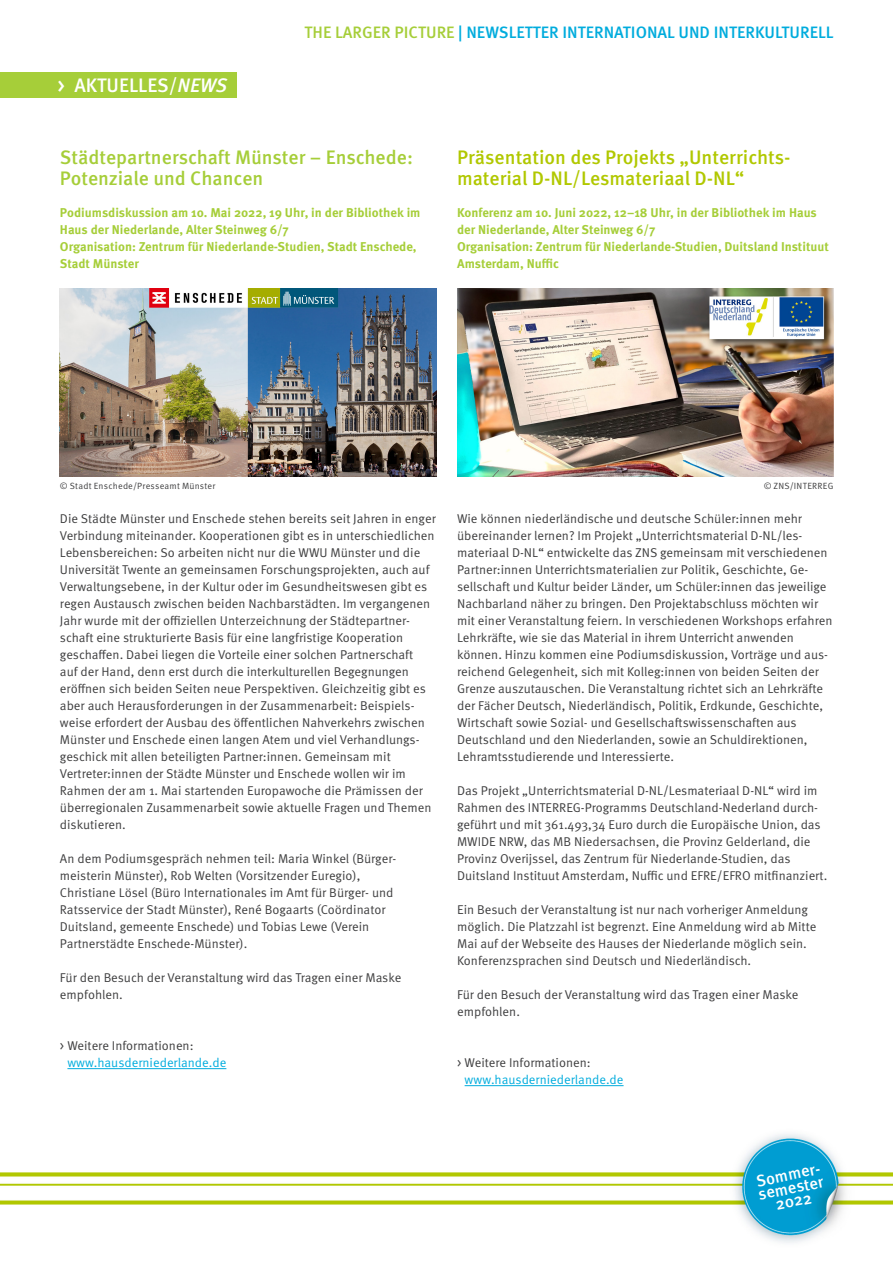
<style>
.page{position:relative;width:893px;height:1263px;background:#fff}
.page>*{position:absolute;margin:0;border:0;box-sizing:border-box;transform-origin:0 0}
.t1{font:500 19.5px "Meta OT";color:#b1c800}
.t2{font:500 19.5px "Meta OT";color:#a6ce39}
.t3{font:500 19.5px "Meta OT";color:#fff}
.t4{font:500 16.5px "Meta OT";color:#00acdd}
.t5{font:500 16.5px/13.5px "Meta OT";color:#fff;text-align:center}
.t6{font:12.75px/17px "Meta OT";color:#3e3e3f}
.t7{font:700 12.75px/17px "Meta OT";color:#a6ce39}
.t8{font:12.75px "Meta OT";color:#00acdd}
.t9{font:9px "Meta OT";letter-spacing:.025em;color:#3e3e3f}
.s1{font-style:italic}
.s2{color:#a6ce39}
</style>
<div class="page">
<img style="left:0;top:72px;width:893px;height:1171px">
<div style="left:0;top:72px;width:236px;height:26px;background:#a6ce39"></div>
<hr style="left:67px;top:1068px;width:159px;height:1px;background:#00acdd">
<hr style="left:465px;top:1085px;width:159px;height:1px;background:#00acdd">
<img style="left:60px;top:288px;width:376px;height:188px">
<img style="left:457px;top:288px;width:376px;height:188px">
<p class="t3" style="left:57px;top:73px;width:172px">&gt; AKTUELLES/<span class="s1">NEWS</span></p>
<p class="t4" style="left:305px;top:22px;width:531px"><span class="s2">THE LARGER PICTURE</span> | NEWSLETTER INTERNATIONAL UND INTERKULTURELL</p>
<p class="t2" style="left:60px;top:145px;width:354px">Städtepartnerschaft Münster – Enschede:</p>
<p class="t2" style="left:60px;top:166px;width:205px">Potenziale und Chancen</p>
<p class="t7" style="left:60px;top:204px;width:362px">Podiumsdiskussion am 10. Mai 2022, 19 Uhr, in der Bibliothek im<br>Haus der Niederlande, Alter Steinweg 6/7</p>
<p class="t7" style="left:60px;top:238px;width:358px">Organisation: Zentrum für Niederlande-Studien, Stadt Enschede,<br>Stadt Münster</p>
<p class="t1" style="left:457px;top:145px;width:335px">Präsentation des Projekts „Unterrichts-</p>
<p class="t1" style="left:457px;top:166px;width:289px">material D-NL/Lesmateriaal D-NL“</p>
<p class="t7" style="left:457px;top:204px;width:361px">Konferenz am 10. Juni 2022, 12–18 Uhr, in der Bibliothek im Haus der Niederlande, Alter Steinweg 6/7</p>
<p class="t7" style="left:457px;top:238px;width:373px">Organisation: Zentrum für Niederlande-Studien, Duitsland Instituut<br>Amsterdam, Nuffic</p>
<p class="t9" style="left:60px;top:480px;width:157px">© Stadt Enschede/Presseamt Münster</p>
<p class="t6" style="left:60px;top:510px;width:377px">Die Städte Münster und Enschede stehen bereits seit Jahren in enger Verbindung miteinander. Kooperationen gibt es in unterschiedlichen Lebensbereichen: So arbeiten nicht nur die WWU Münster und die Universität Twente an gemeinsamen Forschungsprojekten, auch auf Verwaltungsebene, in der Kultur oder im Gesundheitswesen gibt es regen Austausch zwischen beiden Nachbarstädten. Im vergangenen Jahr wurde mit der offiziellen Unterzeichnung der Städtepartner&shy;schaft eine strukturierte Basis für eine langfristige Kooperation geschaffen. Dabei liegen die Vorteile einer solchen Partnerschaft</p>
<p class="t6" style="left:60px;top:663px;width:373px">auf der Hand, denn erst durch die interkulturellen Begegnungen eröffnen sich beiden Seiten neue Perspektiven. Gleichzeitig gibt es aber auch Herausforderungen in der Zusammenarbeit: Beispiels&shy;weise erfordert der Ausbau des öffentlichen Nahverkehrs zwischen Münster und Enschede einen langen Atem und viel Verhandlungs&shy;geschick mit allen beteiligten Partner:innen. Gemeinsam mit Vertreter:innen der Städte Münster und Enschede wollen wir im Rahmen der am 1. Mai startenden Europawoche die Prämissen der überregionalen Zusammenarbeit sowie aktuelle Fragen und Themen diskutieren.</p>
<p class="t6" style="left:60px;top:850px;width:338px">An dem Podiumsgespräch nehmen teil: Maria Winkel (Bürger-</p>
<p class="t6" style="left:60px;top:867px;width:302px">meisterin Münster), Rob Welten (Vorsitzender Euregio),</p>
<p class="t6" style="left:60px;top:884px;width:335px">Christiane Lösel (Büro Internationales im Amt für Bürger- und</p>
<p class="t6" style="left:60px;top:901px;width:327px">Ratsservice der Stadt Münster), René Bogaarts (Coördinator</p>
<p class="t6" style="left:60px;top:918px;width:311px">Duitsland, gemeente Enschede) und Tobias Lewe (Verein</p>
<p class="t6" style="left:60px;top:935px;width:189px">Partnerstädte Enschede-Münster).</p>
<p class="t6" style="left:60px;top:969px;width:343px">Für den Besuch der Veranstaltung wird das Tragen einer Maske empfohlen.</p>
<p class="t6" style="left:60px;top:1038px;width:135px">&gt; Weitere Informationen:</p>
<p class="t8" style="left:67px;top:1055px;width:160px">www.hausderniederlande.de</p>
<p class="t9" style="left:764px;top:480px;width:71px">© ZNS/INTERREG</p>
<p class="t6" style="left:457px;top:510px;width:377px">Wie können niederländische und deutsche Schüler:innen mehr übereinander lernen? Im Projekt „Unterrichtsmaterial D-NL/les&shy;materiaal D-NL“ entwickelte das ZNS gemeinsam mit verschiedenen Partner:innen Unterrichtsmaterialien zur Politik, Geschichte, Ge&shy;sellschaft und Kultur beider Länder, um Schüler:innen das jeweilige Nachbarland näher zu bringen. Den Projektabschluss möchten wir mit einer Veranstaltung feiern. In verschiedenen Workshops erfahren Lehrkräfte, wie sie das Material in ihrem Unterricht anwenden können. Hinzu kommen eine Podiumsdiskussion, Vorträge und aus&shy;reichend Gelegenheit, sich mit Kolleg:innen von beiden Seiten der Grenze auszutauschen. Die Veranstaltung richtet sich an Lehrkräfte der Fächer Deutsch, Niederländisch, Politik, Erdkunde, Geschichte,</p>
<p class="t6" style="left:457px;top:714px;width:352px">Wirtschaft sowie Sozial- und Gesellschaftswissenschaften aus<br>Deutschland und den Niederlanden, sowie an Schuldirektionen,<br>Lehramtsstudierende und Interessierte.</p>
<p class="t6" style="left:457px;top:782px;width:365px">Das Projekt „Unterrichtsmaterial D-NL/Lesmateriaal D-NL“ wird im Rahmen des INTERREG-Programms Deutschland-Nederland durch&shy;geführt und mit 361.493,34 Euro durch die Europäische Union, das MWIDE NRW, das MB Niedersachsen, die Provinz Gelderland, die Provinz Overijssel, das Zentrum für Niederlande-Studien, das</p>
<p class="t6" style="left:457px;top:867px;width:372px">Duitsland Instituut Amsterdam, Nuffic und EFRE/EFRO mitfinanziert.</p>
<p class="t6" style="left:457px;top:901px;width:361px">Ein Besuch der Veranstaltung ist nur nach vorheriger Anmeldung möglich. Die Platzzahl ist begrenzt. Eine Anmeldung wird ab Mitte<br>Mai auf der Webseite des Hauses der Niederlande möglich sein.</p>
<p class="t6" style="left:457px;top:952px;width:296px">Konferenzsprachen sind Deutsch und Niederländisch.</p>
<p class="t6" style="left:457px;top:986px;width:343px">Für den Besuch der Veranstaltung wird das Tragen einer Maske empfohlen.</p>
<p class="t6" style="left:457px;top:1055px;width:135px">&gt; Weitere Informationen:</p>
<p class="t8" style="left:465px;top:1072px;width:160px">www.hausderniederlande.de</p>
<p class="t5" style="left:755px;top:1174px;width:70px;rotate:-11deg">Sommer&shy;semester<br>2022</p>
</div>
